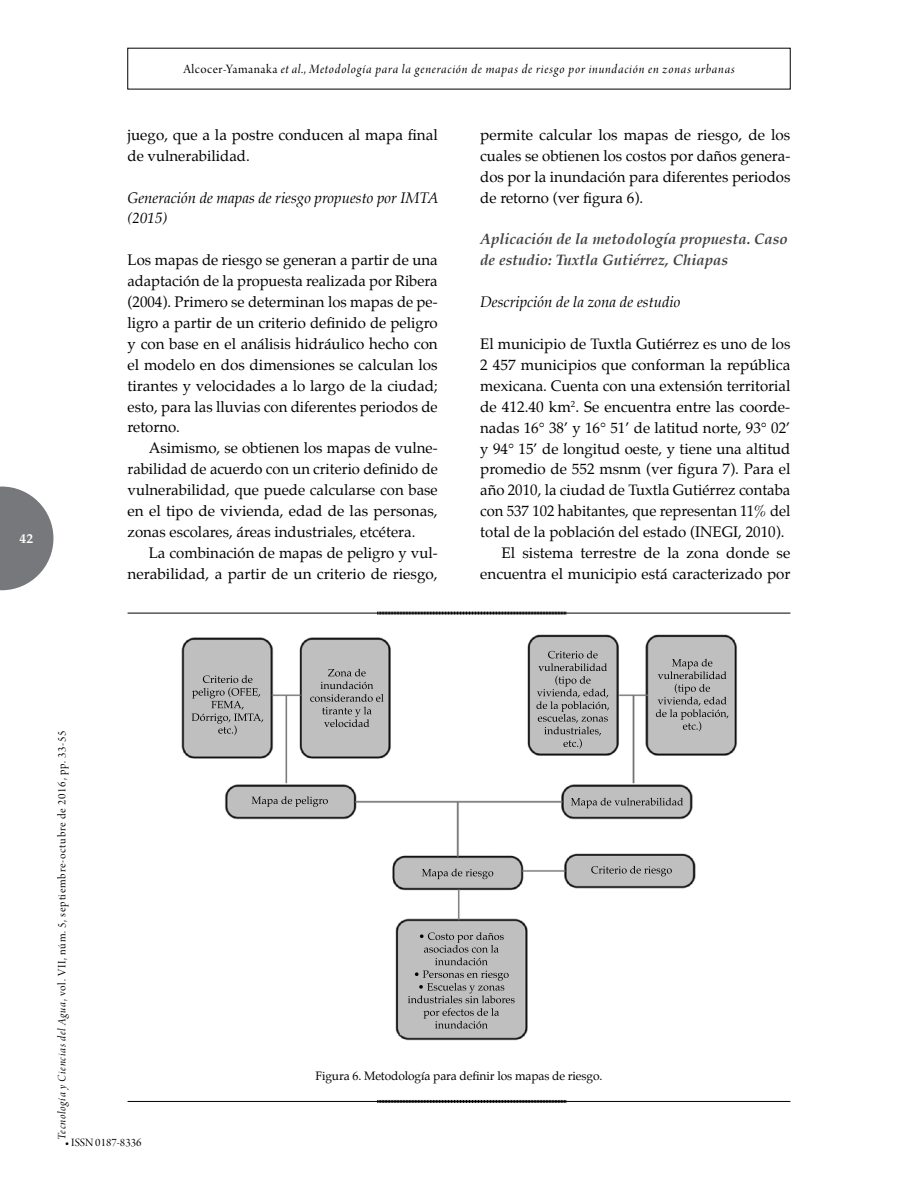
<style>
.page{position:relative;width:918px;height:1188px;background:#fff}
.page>*{position:absolute;margin:0;border:0;box-sizing:border-box;transform-origin:0 0}
.t1{font:15px/20.9px "Palatino";color:#000;text-align:justify}
.t2{font:italic 15px/20.9px "Palatino";color:#000}
.t3{font:italic 700 15px/21px "Palatino";color:#414042}
.t4{font:13.5px "Arno Pro Italic Display";letter-spacing:.055em;color:#000}
.t5{font:700 13.5px "Palatino";color:#fff}
.t6{font:12px "Arno Pro Display";letter-spacing:.06em;color:#000}
.t7{font:12px "Palatino";letter-spacing:-.01em;color:#000}
.t8{font:12px "Arno Pro Display";color:#000}
.s1{font-family:"Arno Pro Display"}
.s2{font-family:"Arno Pro Italic Display"}
.s3{font-family:"Arno Pro"}
</style>
<div class="page">
<svg style="left:0;top:487px;width:53px;height:103px"></svg>
<img style="left:181px;top:634px;width:556px;height:407px">
<img style="left:203px;top:675px;width:44px;height:8px">
<img style="left:204px;top:687px;width:54px;height:10px">
<img style="left:211px;top:701px;width:30px;height:7px">
<img style="left:192px;top:713px;width:69px;height:8px">
<img style="left:218px;top:725px;width:19px;height:10px">
<img style="left:328px;top:669px;width:38px;height:7px">
<img style="left:321px;top:681px;width:46px;height:8px">
<img style="left:334px;top:694px;width:50px;height:8px">
<img style="left:322px;top:707px;width:44px;height:7px">
<img style="left:335px;top:719px;width:34px;height:8px">
<img style="left:252px;top:796px;width:57px;height:8px">
<img style="left:548px;top:651px;width:45px;height:7px">
<img style="left:551px;top:663px;width:54px;height:8px">
<img style="left:555px;top:675px;width:35px;height:10px">
<img style="left:566px;top:689px;width:40px;height:7px">
<img style="left:536px;top:701px;width:20px;height:8px">
<img style="left:573px;top:701px;width:27px;height:8px">
<img style="left:563px;top:714px;width:45px;height:8px">
<img style="left:545px;top:727px;width:44px;height:7px">
<img style="left:563px;top:739px;width:19px;height:10px">
<img style="left:672px;top:659px;width:40px;height:7px">
<img style="left:670px;top:671px;width:55px;height:8px">
<img style="left:675px;top:684px;width:35px;height:9px">
<img style="left:687px;top:697px;width:40px;height:7px">
<img style="left:656px;top:709px;width:20px;height:8px">
<img style="left:693px;top:709px;width:26px;height:8px">
<img style="left:683px;top:722px;width:18px;height:9px">
<img style="left:422px;top:869px;width:59px;height:7px">
<img style="left:627px;top:798px;width:55px;height:7px">
<img style="left:591px;top:866px;width:59px;height:8px">
<img style="left:428px;top:932px;width:65px;height:8px">
<img style="left:445px;top:945px;width:48px;height:8px">
<img style="left:436px;top:958px;width:45px;height:7px">
<img style="left:415px;top:971px;width:82px;height:7px">
<img style="left:419px;top:983px;width:85px;height:8px">
<img style="left:417px;top:995px;width:78px;height:8px">
<img style="left:448px;top:1008px;width:46px;height:8px">
<img style="left:436px;top:1021px;width:45px;height:8px">
<hr style="left:128px;top:613px;width:662px;height:1px;background:#000">
<svg style="left:377px;top:612px;width:190px;height:3px"></svg>
<hr style="left:128px;top:1101px;width:662px;height:1px;background:#000">
<svg style="left:377px;top:1100px;width:190px;height:3px"></svg>
<p class="t5" style="left:20px;top:526px;width:15px">42</p>
<p class="t4" style="left:183px;top:61px;width:553px"><span class="s1">Alcocer-Yamanaka</span> et al<span class="s1">.,</span> Metodología para la generación de mapas de riesgo por inundación en zonas urbanas</p>
<p class="t1" style="left:128px;top:124px;width:312px">juego, que a la postre conducen al mapa final de vulnerabilidad.</p>
<p class="t2" style="left:128px;top:187px;width:312px">Generación de mapas de riesgo propuesto por IMTA (2015)</p>
<p class="t1" style="left:128px;top:250px;width:312px">Los mapas de riesgo se generan a partir de una adaptación de la propuesta realizada por Ribera (2004). Primero se determinan los mapas de pe&shy;ligro a partir de un criterio definido de peligro y con base en el análisis hidráulico hecho con el modelo en dos dimensiones se calculan los tirantes y velocidades a lo largo de la ciudad; esto, para las lluvias con diferentes periodos de retorno.</p>
<p class="t1" style="left:128px;top:438px;width:312px;text-indent:21px">Asimismo, se obtienen los mapas de vulne&shy;rabilidad de acuerdo con un criterio definido de vulnerabilidad, que puede calcularse con base en el tipo de vivienda, edad de las personas, zonas escolares, áreas industriales, etcétera.</p>
<p class="t1" style="left:128px;top:542px;width:312px;text-align:right">La combinación de mapas de peligro y vul&shy;nerabilidad, a partir de un criterio de riesgo,</p>
<p class="t1" style="left:480px;top:124px;width:312px">permite calcular los mapas de riesgo, de los cuales se obtienen los costos por daños genera&shy;dos por la inundación para diferentes periodos de retorno (ver figura 6).</p>
<p class="t3" style="left:480px;top:229px;width:309px">Aplicación de la metodología propuesta. Caso de estudio: Tuxtla Gutiérrez, Chiapas</p>
<p class="t2" style="left:480px;top:291px;width:202px">Descripción de la zona de estudio</p>
<p class="t1" style="left:480px;top:333px;width:312px">El municipio de Tuxtla Gutiérrez es uno de los</p>
<p class="t1" style="left:480px;top:354px;width:312px">2 457 municipios que conforman la república</p>
<p class="t1" style="left:480px;top:375px;width:312px">mexicana. Cuenta con una extensión territorial</p>
<p class="t1" style="left:480px;top:396px;width:312px">de 412.40 km<sup>2</sup>. Se encuentra entre las coorde-</p>
<p class="t1" style="left:480px;top:417px;width:312px">nadas 16° 38’ y 16° 51’ de latitud norte, 93° 02’</p>
<p class="t1" style="left:480px;top:438px;width:312px">y 94° 15’ de longitud oeste, y tiene una altitud</p>
<p class="t1" style="left:480px;top:459px;width:312px">promedio de 552 msnm (ver figura 7). Para el</p>
<p class="t1" style="left:480px;top:480px;width:312px">año 2010, la ciudad de Tuxtla Gutiérrez contaba</p>
<p class="t1" style="left:480px;top:501px;width:312px">con 537 102 habitantes, que representan 11% del</p>
<p class="t1" style="left:480px;top:522px;width:306px">total de la población del estado (INEGI, 2010).</p>
<p class="t1" style="left:502px;top:542px;width:290px">El sistema terrestre de la zona donde se</p>
<p class="t1" style="left:480px;top:563px;width:312px">encuentra el municipio está caracterizado por</p>
<p class="t6" style="left:55px;top:1140px;width:411px;rotate:-90deg"><span class="s2">Tecnología y Ciencias del Agua</span>, vol. VII, núm. 5, septiembre-octubre de 2016, pp. 33-55</p>
<p class="t8" style="left:65px;top:1136px;width:78px"><span class="s3">•</span> ISSN 0187-8336</p>
<p class="t7" style="left:316px;top:1066px;width:288px">Figura 6. Metodología para definir los mapas de riesgo.</p>
</div>
